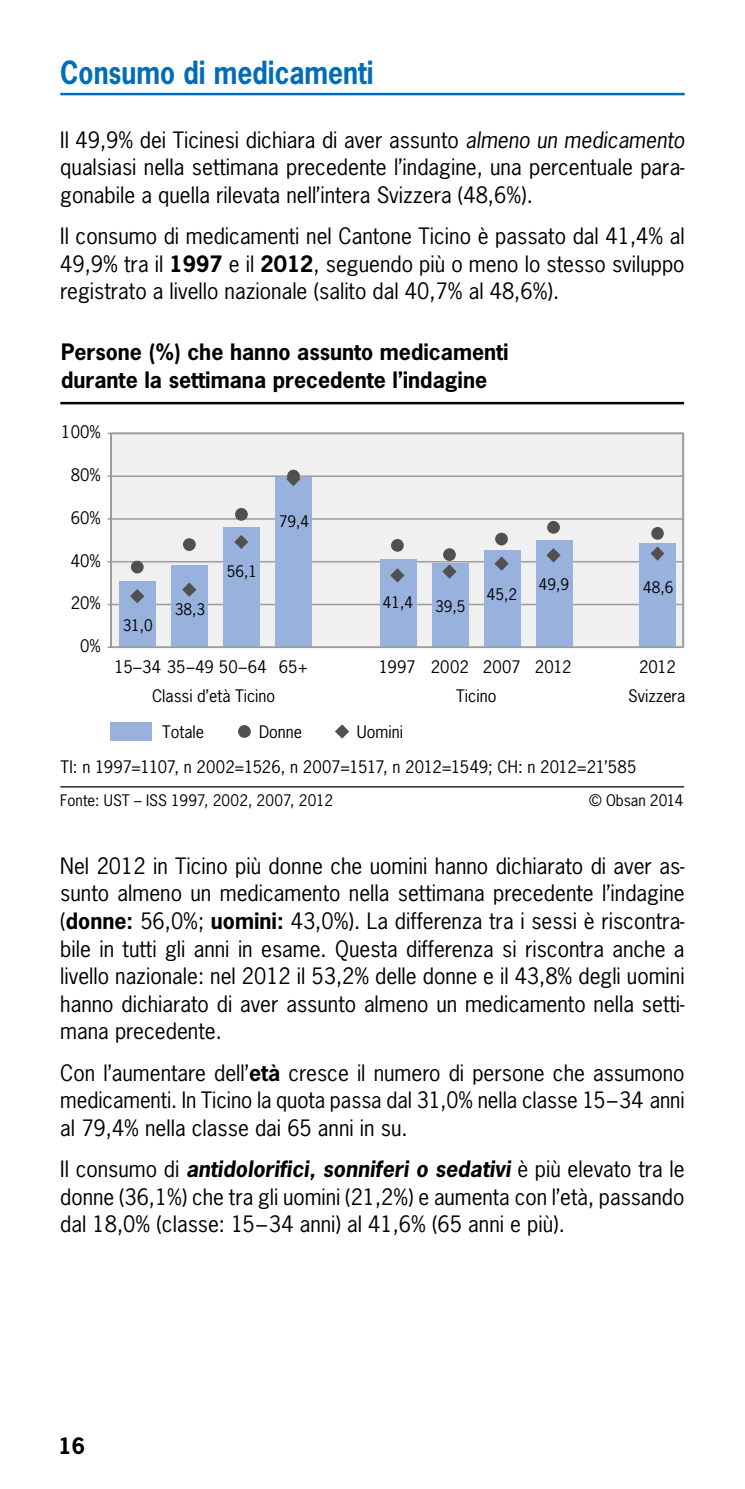
<style>
.page{position:relative;width:745px;height:1489px;background:#fff}
.page>*{position:absolute;margin:0;border:0;box-sizing:border-box;transform-origin:0 0}
.Kopftitel_-mit_Linie{font:700 30px "News Gothic Std";color:#006db7;scale:.88 1}
.Grundtext{font:21.25px/27.5px "News Gothic Std";color:#000;text-align:justify}
.t1{font:700 21.25px/27.2px "News Gothic Std";color:#000}
.t2{font:16.25px "News Gothic Std";color:#000}
.t3{font:16.25px "News Gothic Std";letter-spacing:-.02em;color:#000}
.t4{font:15px "News Gothic Std";color:#000}
.s1{font-style:italic}
.s2{font-weight:700}
.s3{font-weight:700;font-style:italic}
</style>
<div class="page">
<hr style="left:60px;top:93px;width:624px;height:2px;background:#006db7">
<div style="left:107px;top:432px;width:576px;height:216px;background:#f0f0f0"></div>
<hr style="left:111px;top:603px;width:572px;height:2px;background:#9c9d9d">
<hr style="left:111px;top:561px;width:572px;height:1px;background:#9c9d9d">
<hr style="left:111px;top:518px;width:572px;height:1px;background:#9c9d9d">
<hr style="left:111px;top:475px;width:572px;height:2px;background:#9c9d9d">
<div style="left:120px;top:581px;width:36px;height:66px;background:#98b1dd"></div>
<div style="left:172px;top:565px;width:36px;height:82px;background:#98b1dd"></div>
<div style="left:223px;top:527px;width:37px;height:120px;background:#98b1dd"></div>
<div style="left:275px;top:477px;width:37px;height:170px;background:#98b1dd"></div>
<div style="left:379px;top:558px;width:37px;height:89px;background:#98b1dd"></div>
<div style="left:431px;top:562px;width:37px;height:85px;background:#98b1dd"></div>
<div style="left:483px;top:550px;width:37px;height:97px;background:#98b1dd"></div>
<div style="left:535px;top:540px;width:37px;height:107px;background:#98b1dd"></div>
<div style="left:639px;top:543px;width:36px;height:104px;background:#98b1dd"></div>
<div style="left:111px;top:722px;width:41px;height:18px;background:#98b1dd"></div>
<div style="left:238px;top:725px;width:13px;height:12px;background:#515050;border-radius:50%"></div>
<svg style="left:335px;top:724px;width:14px;height:14px"></svg>
<hr style="left:60px;top:786px;width:623px;height:1px;background:#000">
<hr style="left:60px;top:402px;width:623px;height:2px;background:#000">
<div style="left:131px;top:560px;width:13px;height:13px;background:#515050;border-radius:50%"></div>
<div style="left:183px;top:538px;width:13px;height:13px;background:#515050;border-radius:50%"></div>
<div style="left:235px;top:508px;width:13px;height:12px;background:#515050;border-radius:50%"></div>
<svg style="left:287px;top:469px;width:13px;height:13px"></svg>
<div style="left:391px;top:539px;width:12px;height:12px;background:#515050;border-radius:50%"></div>
<div style="left:443px;top:548px;width:12px;height:13px;background:#515050;border-radius:50%"></div>
<div style="left:495px;top:532px;width:12px;height:13px;background:#515050;border-radius:50%"></div>
<div style="left:547px;top:521px;width:12px;height:12px;background:#515050;border-radius:50%"></div>
<div style="left:651px;top:527px;width:12px;height:12px;background:#515050;border-radius:50%"></div>
<svg style="left:130px;top:589px;width:14px;height:14px"></svg>
<svg style="left:182px;top:582px;width:14px;height:14px"></svg>
<svg style="left:234px;top:535px;width:14px;height:14px"></svg>
<svg style="left:286px;top:472px;width:14px;height:14px"></svg>
<svg style="left:390px;top:568px;width:14px;height:14px"></svg>
<svg style="left:442px;top:564px;width:14px;height:14px"></svg>
<svg style="left:494px;top:556px;width:14px;height:14px"></svg>
<svg style="left:546px;top:548px;width:14px;height:14px"></svg>
<svg style="left:650px;top:546px;width:14px;height:14px"></svg>
<hr style="left:111px;top:646px;width:572px;height:2px;background:#9c9c9c">
<p class="Kopftitel_-mit_Linie" style="left:60px;top:52px;width:357px">Consumo di medicamenti</p>
<p class="Grundtext" style="left:60px;top:126px;width:625px">Il 49,9% dei Ticinesi dichiara di aver assunto <span class="s1">almeno un medicamento </span>qualsiasi nella settimana precedente l’indagine, una percentuale para&shy;gonabile a quella rilevata nell’intera Svizzera (48,6%).</p>
<p class="Grundtext" style="left:60px;top:222px;width:625px">Il consumo di medicamenti nel Cantone Ticino è passato dal 41,4% al 49,9% tra il <span class="s2">1997</span> e il <span class="s2">2012</span>, seguendo più o meno lo stesso sviluppo registrato a livello nazionale (salito dal 40,7% al 48,6%).</p>
<p class="t1" style="left:61px;top:338px;width:449px">Persone (%) che hanno assunto medicamenti durante la settimana precedente l’indagine</p>
<p class="t2" style="left:61px;top:422px;width:41px">100%</p>
<p class="t2" style="left:71px;top:464px;width:32px">80%</p>
<p class="t2" style="left:71px;top:507px;width:32px">60%</p>
<p class="t2" style="left:71px;top:550px;width:32px">40%</p>
<p class="t2" style="left:71px;top:593px;width:32px">20%</p>
<p class="t2" style="left:80px;top:635px;width:22px">0%</p>
<p class="t4" style="left:123px;top:615px;width:32px">31,0</p>
<p class="t4" style="left:175px;top:599px;width:32px">38,3</p>
<p class="t4" style="left:227px;top:561px;width:32px">56,1</p>
<p class="t4" style="left:279px;top:511px;width:32px">79,4</p>
<p class="t4" style="left:383px;top:593px;width:32px">41,4</p>
<p class="t4" style="left:435px;top:597px;width:32px">39,5</p>
<p class="t4" style="left:486px;top:585px;width:32px">45,2</p>
<p class="t4" style="left:538px;top:575px;width:32px">49,9</p>
<p class="t4" style="left:642px;top:577px;width:32px">48,6</p>
<p class="t2" style="left:114px;top:656px;width:195px">15–34 35–49 50–64 65+</p>
<p class="t2" style="left:378px;top:656px;width:194px">1997 2002 2007 2012</p>
<p class="t2" style="left:638px;top:656px;width:38px">2012</p>
<p class="t2" style="left:152px;top:685px;width:124px">Classi d’età Ticino</p>
<p class="t2" style="left:162px;top:721px;width:43px">Totale</p>
<p class="t2" style="left:259px;top:721px;width:45px">Donne</p>
<p class="t2" style="left:356px;top:721px;width:48px">Uomini</p>
<p class="t2" style="left:456px;top:685px;width:42px">Ticino</p>
<p class="t2" style="left:628px;top:685px;width:59px">Svizzera</p>
<p class="t3" style="left:60px;top:756px;width:577px">TI: n 1997=1107, n 2002=1526, n 2007=1517, n 2012=1549; CH: n 2012=21’585</p>
<p class="t4" style="left:60px;top:791px;width:274px">Fonte: UST – ISS 1997, 2002, 2007, 2012</p>
<p class="t4" style="left:589px;top:790px;width:96px">© Obsan 2014</p>
<p class="Grundtext" style="left:60px;top:852px;width:625px">Nel 2012 in Ticino più donne che uomini hanno dichiarato di aver as&shy;sunto almeno un medicamento nella settimana precedente l’indagine (<span class="s2">donne:</span> 56,0%; <span class="s2">uomini:</span> 43,0%). La differenza tra i sessi è riscontra&shy;bile in tutti gli anni in esame. Questa differenza si riscontra anche a livello nazionale: nel 2012 il 53,2% delle donne e il 43,8% degli uomini hanno dichiarato di aver assunto almeno un medicamento nella setti&shy;mana precedente.</p>
<p class="Grundtext" style="left:60px;top:1058px;width:625px">Con l’aumentare dell’<span class="s2">età</span> cresce il numero di persone che assumono medicamenti. In Ticino la quota passa dal 31,0% nella classe 15–34 anni al 79,4% nella classe dai 65 anni in su.</p>
<p class="Grundtext" style="left:60px;top:1155px;width:625px">Il consumo di <span class="s3">antidolorifici, sonniferi o sedativi</span> è più elevato tra le donne (36,1%) che tra gli uomini (21,2%) e aumenta con l’età, passando dal 18,0% (classe: 15–34 anni) al 41,6% (65 anni e più).</p>
<p class="t1" style="left:58px;top:1431px;width:28px">16</p>
</div>
